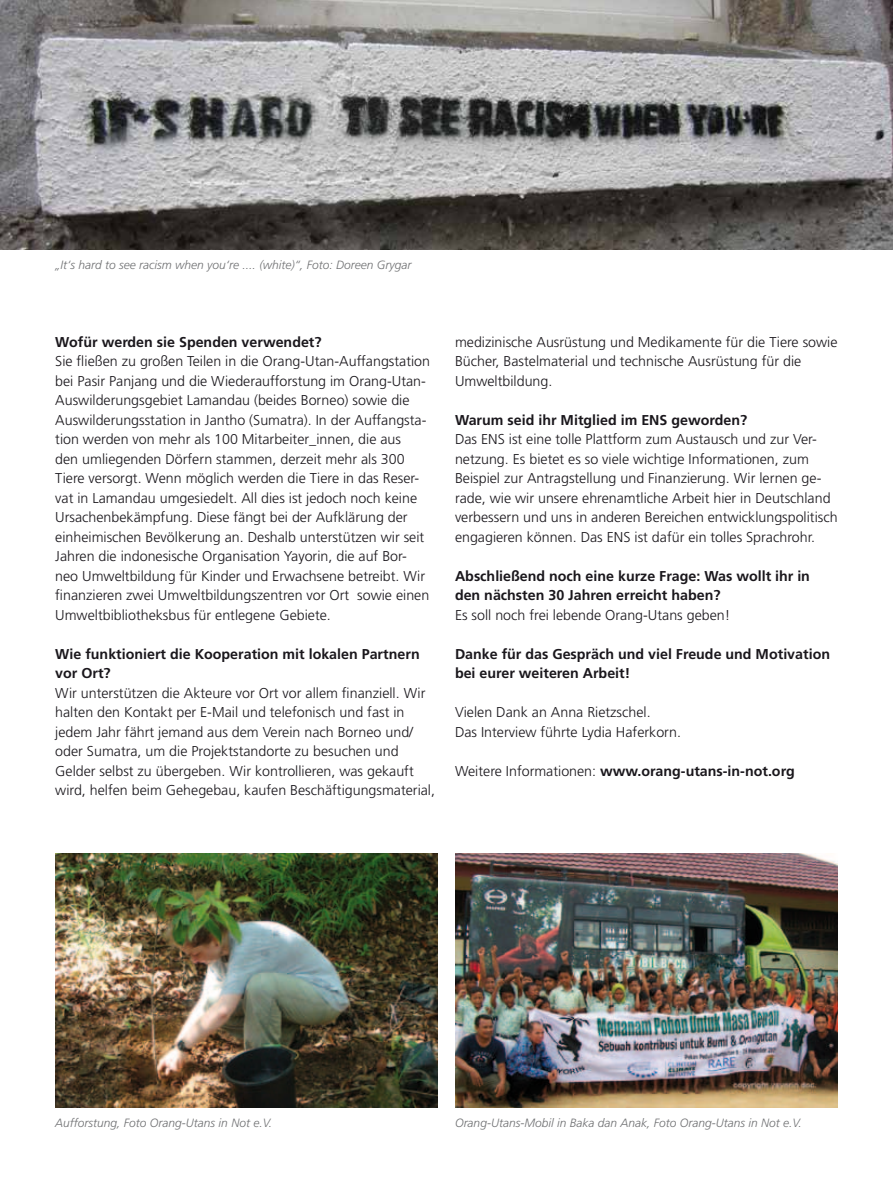
<style>
.page{position:relative;width:893px;height:1191px;background:#fff}
.page>*{position:absolute;margin:0;border:0;box-sizing:border-box;transform-origin:0 0}
.t1{font:300 14.25px/19.5px "Frutiger";color:#1a171c}
.t2{font:700 14.25px/19.5px "Frutiger";color:#1a171c}
.t3{font:italic 300 12px "Frutiger";color:#707173}
.s1{font-weight:300}
</style>
<div class="page">
<img style="left:455px;top:853px;width:383px;height:254px">
<img style="left:55px;top:853px;width:383px;height:254px">
<img style="left:0;top:0;width:893px;height:249px">
<p class="t3" style="left:55px;top:257px;width:358px">„It‘s hard to see racism when you‘re .... (white)“, Foto: Doreen Grygar</p>
<p class="t2" style="left:55px;top:332px;width:268px">Wofür werden sie Spenden verwendet?</p>
<p class="t1" style="left:55px;top:352px;width:376px">Sie fließen zu großen Teilen in die Orang-Utan-Auffangstation bei Pasir Panjang und die Wiederaufforstung im Orang-Utan-Auswilderungsgebiet Lamandau (beides Borneo) sowie die Auswilderungsstation in Jantho (Sumatra). In der Auffangsta&shy;tion werden von mehr als 100 Mitarbeiter_innen, die aus<br>den umliegenden Dörfern stammen, derzeit mehr als 300<br>Tiere versorgt. Wenn möglich werden die Tiere in das Reser&shy;vat in Lamandau umgesiedelt. All dies ist jedoch noch keine Ursachenbekämpfung. Diese fängt bei der Aufklärung der einheimischen Bevölkerung an. Deshalb unterstützen wir seit Jahren die indonesische Organisation Yayorin, die auf Bor&shy;neo Umweltbildung für Kinder und Erwachsene betreibt. Wir finanzieren zwei Umweltbildungszentren vor Ort sowie einen Umweltbibliotheksbus für entlegene Gebiete.</p>
<p class="t2" style="left:55px;top:644px;width:366px">Wie funktioniert die Kooperation mit lokalen Partnern vor Ort?</p>
<p class="t1" style="left:55px;top:683px;width:381px">Wir unterstützen die Akteure vor Ort vor allem finanziell. Wir halten den Kontakt per E-Mail und telefonisch und fast in jedem Jahr fährt jemand aus dem Verein nach Borneo und/ oder Sumatra, um die Projektstandorte zu besuchen und Gelder selbst zu übergeben. Wir kontrollieren, was gekauft wird, helfen beim Gehegebau, kaufen Beschäftigungsmaterial,</p>
<p class="t1" style="left:455px;top:332px;width:384px">medizinische Ausrüstung und Medikamente für die Tiere sowie<br>Bücher, Bastelmaterial und technische Ausrüstung für die<br>Umweltbildung.</p>
<p class="t2" style="left:455px;top:410px;width:294px">Warum seid ihr Mitglied im ENS geworden?</p>
<p class="t1" style="left:455px;top:430px;width:384px">Das ENS ist eine tolle Plattform zum Austausch und zur Ver&shy;netzung. Es bietet es so viele wichtige Informationen, zum Beispiel zur Antragstellung und Finanzierung. Wir lernen ge&shy;rade, wie wir unsere ehrenamtliche Arbeit hier in Deutschland verbessern und uns in anderen Bereichen entwicklungspolitisch engagieren können. Das ENS ist dafür ein tolles Sprachrohr.</p>
<p class="t2" style="left:455px;top:566px;width:356px">Abschließend noch eine kurze Frage: Was wollt ihr in den nächsten 30 Jahren erreicht haben?</p>
<p class="t1" style="left:455px;top:605px;width:277px">Es soll noch frei lebende Orang-Utans geben!</p>
<p class="t2" style="left:455px;top:644px;width:377px">Danke für das Gespräch und viel Freude und Motivation bei eurer weiteren Arbeit!</p>
<p class="t1" style="left:455px;top:702px;width:228px">Vielen Dank an Anna Rietzschel.<br>Das Interview führte Lydia Haferkorn.</p>
<p class="t2" style="left:455px;top:761px;width:341px"><span class="s1">Weitere Informationen:</span> www.orang-utans-in-not.org</p>
<p class="t3" style="left:55px;top:1115px;width:218px">Aufforstung, Foto Orang-Utans in Not e.V.</p>
<p class="t3" style="left:455px;top:1115px;width:348px">Orang-Utans-Mobil in Baka dan Anak, Foto Orang-Utans in Not e.V.</p>
</div>
